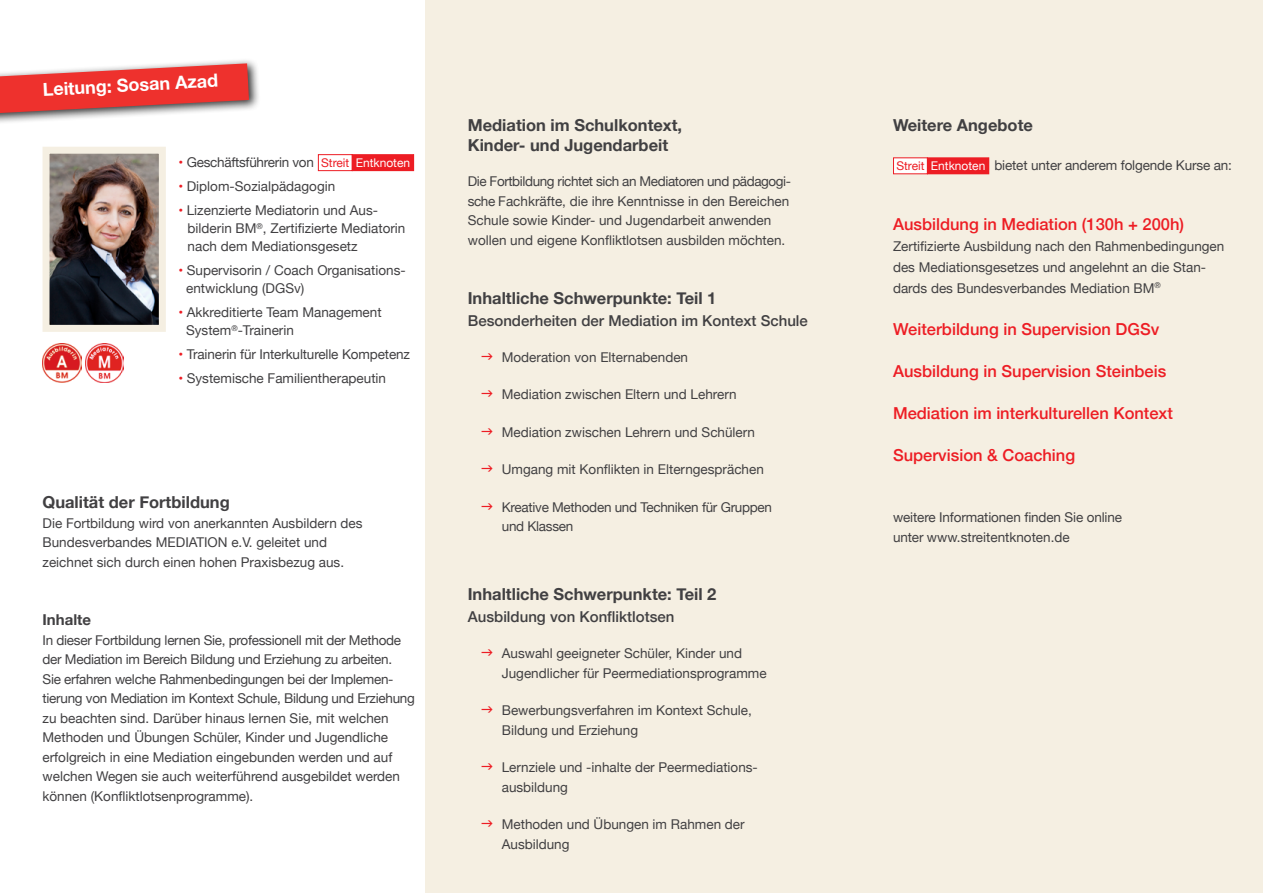
<style>
.page{position:relative;width:1263px;height:893px;background:#fff}
.page>*{position:absolute;margin:0;border:0;box-sizing:border-box;transform-origin:0 0}
.t1{font:700 18px "Helvetica Neue";color:#fff}
.t2{font:500 16.5px "Helvetica Neue";color:#ed1d24}
.t3{font:700 16.5px "Helvetica Neue";color:#414042}
.t4{font:500 15px "Helvetica Neue";color:#414042}
.t5{font:700 15px "Helvetica Neue";color:#414042}
.t6{font:13.5px/19.5px "Helvetica Neue";color:#414042}
.t7{font:13.5px/19.5px "Helvetica Neue";letter-spacing:-.02em;color:#414042}
.t8{font:12px "Helvetica Neue";color:#fff}
.t9{font:12px "Helvetica Neue";color:#ed1d24}
.s1{color:#ed1d24}
</style>
<div class="page">
<div style="left:425px;top:0;width:838px;height:893px;background:#f5efe2"></div>
<div style="left:893px;top:158px;width:34px;height:16px;background:#fff"></div>
<div style="left:927px;top:158px;width:62px;height:16px;background:#ed1d24"></div>
<div style="left:927px;top:157px;width:62px;height:17px;border:1px solid #ed1d24"></div>
<div style="left:0;top:58px;width:261px;height:69px;background:#000;opacity:.8"></div>
<svg style="left:0;top:63px;width:249px;height:50px;background:#e55a57"></svg>
<div style="left:318px;top:154px;width:35px;height:17px;border:1px solid #ed1d24"></div>
<div style="left:352px;top:155px;width:62px;height:16px;background:#ed1d24"></div>
<div style="left:352px;top:154px;width:62px;height:17px;border:1px solid #ed1d24"></div>
<img style="left:51px;top:155px;width:107px;height:169px">
<div style="left:43px;top:147px;width:123px;height:185px;border:7px solid #f5efe2"></div>
<img style="left:43px;top:343px;width:38px;height:40px">
<img style="left:85px;top:343px;width:39px;height:39px">
<p class="t1" style="left:42px;top:75px;width:177px;rotate:-3deg">Leitung: Sosan Azad</p>
<p class="t7" style="left:179px;top:153px;width:137px"><span class="s1">•</span> Geschäftsführerin von</p>
<p class="t6" style="left:179px;top:177px;width:158px"><span class="s1">•</span> Diplom-Sozialpädagogin</p>
<p class="t6" style="left:179px;top:201px;width:201px"><span class="s1">•</span> Lizenzierte Mediatorin und Aus-</p>
<p class="t6" style="left:188px;top:219px;width:219px">bilderin BM<sup>®</sup>, Zertifizierte Mediatorin</p>
<p class="t6" style="left:188px;top:237px;width:172px">nach dem Mediationsgesetz</p>
<p class="t6" style="left:186px;top:262px;width:221px;line-height:18px;text-indent:-8px"><span class="s1">•</span> Supervisorin / Coach Organisations&shy;entwicklung (DGSv)</p>
<p class="t6" style="left:179px;top:303px;width:205px"><span class="s1">•</span> Akkreditierte Team Management</p>
<p class="t6" style="left:186px;top:321px;width:109px">System<sup>®</sup>-Trainerin</p>
<p class="t6" style="left:179px;top:345px;width:233px"><span class="s1">•</span> Trainerin für Interkulturelle Kompetenz</p>
<p class="t6" style="left:179px;top:369px;width:209px"><span class="s1">•</span> Systemische Familientherapeutin</p>
<p class="t9" style="left:321px;top:154px;width:30px">Streit</p>
<p class="t8" style="left:356px;top:154px;width:56px">Entknoten</p>
<p class="t3" style="left:43px;top:489px;width:189px">Qualität der Fortbildung</p>
<p class="t6" style="left:43px;top:514px;width:322px">Die Fortbildung wird von anerkannten Ausbildern des</p>
<p class="t6" style="left:43px;top:533px;width:286px">Bundesverbandes MEDIATION e.V. geleitet und</p>
<p class="t6" style="left:43px;top:553px;width:303px">zeichnet sich durch einen hohen Praxisbezug aus.</p>
<p class="t5" style="left:43px;top:608px;width:50px">Inhalte</p>
<p class="t7" style="left:43px;top:631px;width:360px">In dieser Fortbildung lernen Sie, professionell mit der Methode der Mediation im Bereich Bildung und Erziehung zu arbeiten.</p>
<p class="t7" style="left:43px;top:670px;width:353px">Sie erfahren welche Rahmenbedingungen bei der Implemen-</p>
<p class="t7" style="left:43px;top:689px;width:374px">tierung von Mediation im Kontext Schule, Bildung und Erziehung zu beachten sind. Darüber hinaus lernen Sie, mit welchen</p>
<p class="t6" style="left:43px;top:728px;width:347px">Methoden und Übungen Schüler, Kinder und Jugendliche</p>
<p class="t6" style="left:43px;top:748px;width:351px">erfolgreich in eine Mediation eingebunden werden und auf</p>
<p class="t6" style="left:43px;top:767px;width:359px">welchen Wegen sie auch weiterführend ausgebildet werden können (Konfliktlotsenprogramme).</p>
<p class="t3" style="left:468px;top:112px;width:216px">Mediation im Schulkontext,</p>
<p class="t3" style="left:468px;top:132px;width:202px">Kinder- und Jugendarbeit</p>
<p class="t6" style="left:468px;top:173px;width:325px">Die Fortbildung richtet sich an Mediatoren und pädagogi&shy;sche Fachkräfte, die ihre Kenntnisse in den Bereichen<br>Schule sowie Kinder- und Jugendarbeit anwenden</p>
<p class="t6" style="left:468px;top:231px;width:319px">wollen und eigene Konfliktlotsen ausbilden möchten.</p>
<p class="t3" style="left:468px;top:285px;width:250px">Inhaltliche Schwerpunkte: Teil 1</p>
<p class="t4" style="left:468px;top:309px;width:342px">Besonderheiten der Mediation im Kontext Schule</p>
<p class="t6" style="left:502px;top:348px;width:188px">Moderation von Elternabenden</p>
<p class="t6" style="left:502px;top:386px;width:236px">Mediation zwischen Eltern und Lehrern</p>
<p class="t6" style="left:502px;top:423px;width:255px">Mediation zwischen Lehrern und Schülern</p>
<p class="t6" style="left:502px;top:461px;width:264px">Umgang mit Konflikten in Elterngesprächen</p>
<p class="t7" style="left:502px;top:498px;width:272px">Kreative Methoden und Techniken für Gruppen und Klassen</p>
<p class="t3" style="left:468px;top:581px;width:250px">Inhaltliche Schwerpunkte: Teil 2</p>
<p class="t4" style="left:468px;top:605px;width:208px">Ausbildung von Konfliktlotsen</p>
<p class="t6" style="left:502px;top:644px;width:242px">Auswahl geeigneter Schüler, Kinder und</p>
<p class="t6" style="left:502px;top:664px;width:266px">Jugendlicher für Peermediationsprogramme</p>
<p class="t6" style="left:502px;top:701px;width:252px">Bewerbungsverfahren im Kontext Schule,</p>
<p class="t6" style="left:502px;top:721px;width:138px">Bildung und Erziehung</p>
<p class="t6" style="left:502px;top:758px;width:258px">Lernziele und -inhalte der Peermediations-</p>
<p class="t6" style="left:502px;top:778px;width:68px">ausbildung</p>
<p class="t6" style="left:502px;top:815px;width:244px">Methoden und Übungen im Rahmen der</p>
<p class="t6" style="left:502px;top:835px;width:69px">Ausbildung</p>
<p class="t3" style="left:893px;top:112px;width:141px">Weitere Angebote</p>
<p class="t6" style="left:994px;top:156px;width:239px">bietet unter anderem folgende Kurse an:</p>
<p class="t9" style="left:896px;top:157px;width:30px">Streit</p>
<p class="t8" style="left:931px;top:157px;width:56px">Entknoten</p>
<p class="t2" style="left:893px;top:211px;width:293px">Ausbildung in Mediation (130h + 200h)</p>
<p class="t6" style="left:893px;top:236px;width:333px;line-height:21px">Zertifizierte Ausbildung nach den Rahmenbedingungen des Mediationsgesetzes und angelehnt an die Stan&shy;dards des Bundesverbandes Mediation BM<sup>®</sup></p>
<p class="t2" style="left:893px;top:316px;width:268px">Weiterbildung in Supervision DGSv</p>
<p class="t2" style="left:893px;top:358px;width:275px">Ausbildung in Supervision Steinbeis</p>
<p class="t2" style="left:893px;top:400px;width:281px">Mediation im interkulturellen Kontext</p>
<p class="t2" style="left:893px;top:442px;width:184px">Supervision &amp; Coaching</p>
<p class="t6" style="left:893px;top:509px;width:231px">weitere Informationen finden Sie online</p>
<p class="t6" style="left:893px;top:528px;width:178px">unter www.streitentknoten.de</p>
</div>
